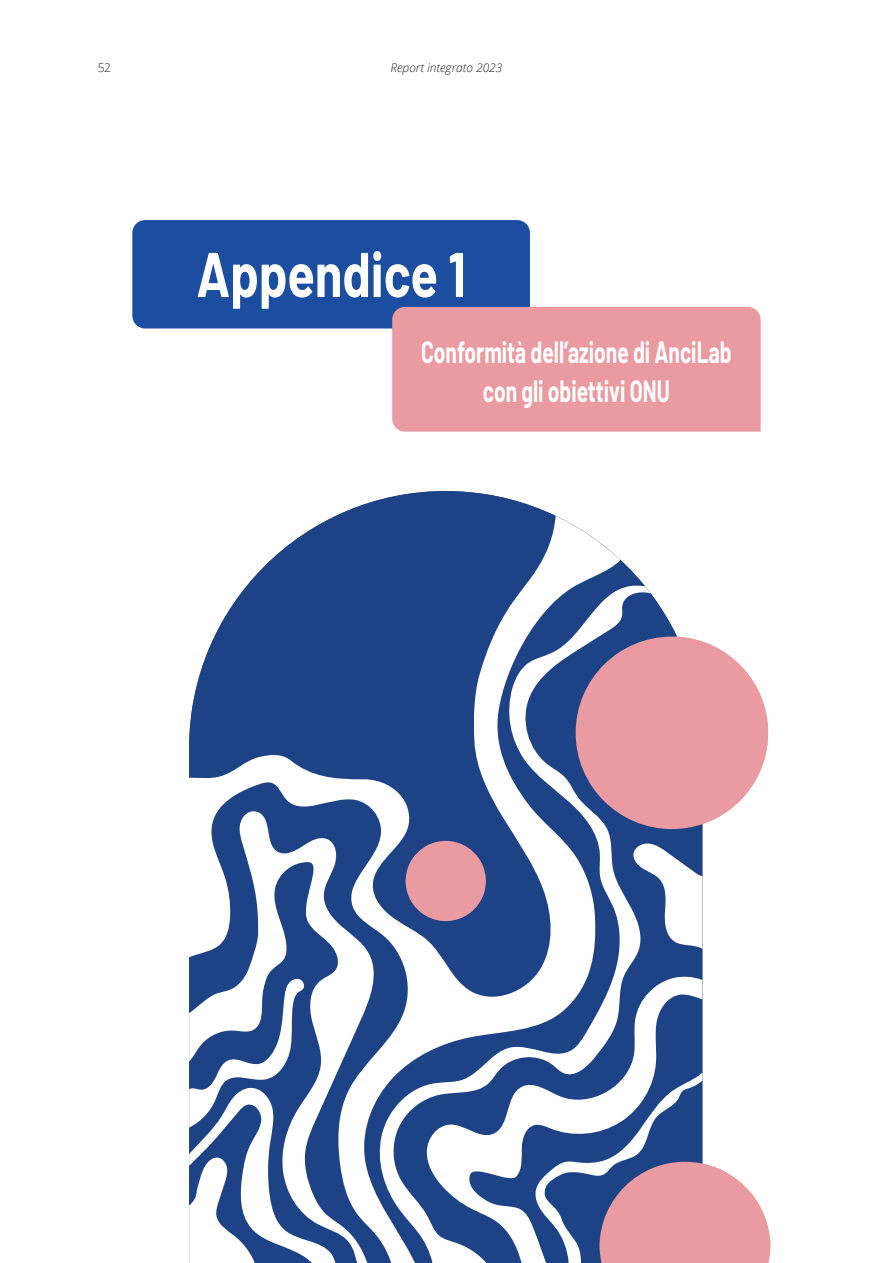
<style>
.page{position:relative;width:893px;height:1263px;background:#fff}
.page>*{position:absolute;margin:0;border:0;box-sizing:border-box;transform-origin:0 0}
.t1{font:700 63px "Barlow";color:#fff;scale:.8 1}
.t2{font:700 30px/39px "Barlow";color:#fff;text-align:center;scale:.7 1}
.t3{font:italic 300 12px "Open Sans";color:#231f20}
.t4{font:300 12px "Open Sans";color:#231f20}
</style>
<div class="page">
<svg style="left:335px;top:491px;width:367px;height:485px"></svg>
<svg style="left:621px;top:585px;width:30px;height:391px;fill:#1d4386"></svg>
<svg style="left:621px;top:976px;width:81px;height:97px;fill:#1d4386"></svg>
<svg style="left:633px;top:843px;width:69px;height:106px"></svg>
<svg style="left:189px;top:516px;width:432px;height:747px;fill:#1d4386"></svg>
<svg style="left:534px;top:1073px;width:236px;height:190px"></svg>
<div style="left:406px;top:841px;width:80px;height:80px;background:#ea9ba2;border-radius:50%"></div>
<svg style="left:576px;top:637px;width:192px;height:192px;background:#d89ea9"></svg>
<div style="left:132px;top:220px;width:398px;height:108px;background:#1b4ea1"></div>
<div style="left:392px;top:307px;width:369px;height:125px;background:#ea9ba2"></div>
<p class="t4" style="left:98px;top:59px;width:15px">52</p>
<p class="t3" style="left:390px;top:59px;width:114px">Report integrato 2023</p>
<h1 class="t1" style="left:196px;top:228px;width:338px">Appendice 1</h1>
<p class="t2" style="left:421px;top:330px;width:445px">Conformità dell’azione di AnciLab con gli obiettivi ONU</p>
</div>
